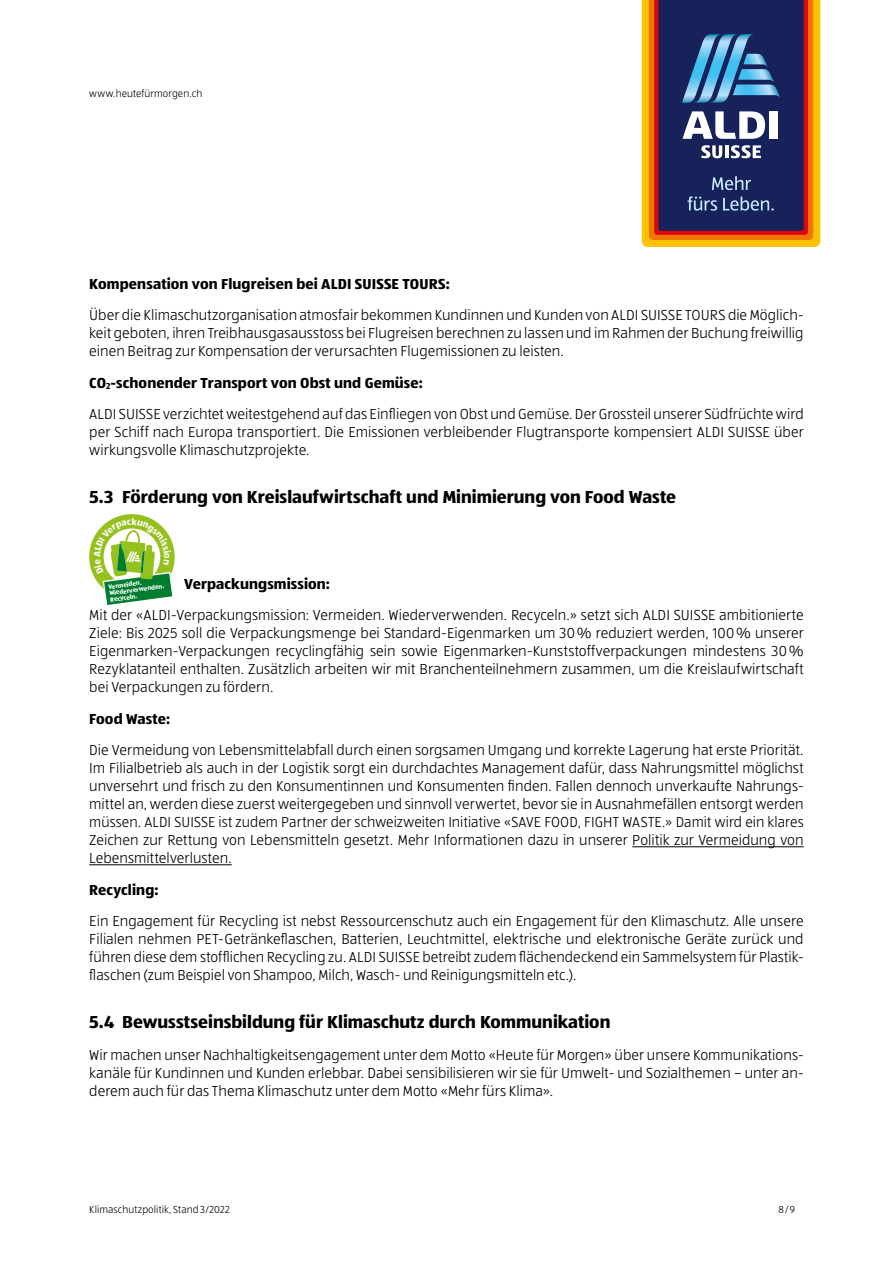
<style>
.page{position:relative;width:893px;height:1263px;background:#fff}
.page>*{position:absolute;margin:0;border:0;box-sizing:border-box;transform-origin:0 0}
.t1{font:700 18px "ALDISUEDOT";color:#000}
.t2{font:300 15px/18px "ALDISUEDOT";letter-spacing:.005em;color:#000;text-align:justify}
.t3{font:700 15px "ALDISUEDOT";letter-spacing:.01em;color:#000}
.t4{font:300 10.5px "ALDISUEDOT";letter-spacing:.01em;color:#000}
.t5{font:700 6.45px/6.4px "ALDISUEDOT";color:#fff}
.s1{font-weight:700}
</style>
<div class="page">
<hr style="left:632px;top:846px;width:172px;height:1px;background:#000">
<hr style="left:89px;top:864px;width:143px;height:1px;background:#000">
<svg style="left:642px;top:0;width:178px;height:247px;background:#5c4f59"></svg>
<div style="left:89px;top:514px;width:86px;height:86px;background:#95c11f;border-radius:50%"></div>
<svg style="left:94px;top:518px;width:81px;height:87px"></svg>
<p class="t4" style="left:89px;top:87px;width:114px">www.heutefürmorgen.ch</p>
<p class="t3" style="left:89px;top:273px;width:362px">Kompensation von Flugreisen bei ALDI SUISSE TOURS:</p>
<p class="t2" style="left:89px;top:306px;width:716px">Über die Klimaschutzorganisation atmosfair bekommen Kundinnen und Kunden von ALDI SUISSE TOURS die Möglich&shy;keit geboten, ihren Treibhausgasausstoss bei Flugreisen berechnen zu lassen und im Rahmen der Buchung freiwillig einen Beitrag zur Kompensation der verursachten Flugemissionen zu leisten.</p>
<p class="t2" style="left:89px;top:366px;width:716px;line-height:31.5px"><span class="s1">CO</span><sub>2</sub><span class="s1">-schonender Transport von Obst und Gemüse:<br></span>ALDI SUISSE verzichtet weitestgehend auf das Einfliegen von Obst und Gemüse. Der Grossteil unserer Südfrüchte wird</p>
<p class="t2" style="left:89px;top:423px;width:716px">per Schiff nach Europa transportiert. Die Emissionen verbleibender Flugtransporte kompensiert ALDI SUISSE über wirkungsvolle Klimaschutzprojekte.</p>
<p class="t1" style="left:89px;top:485px;width:588px">5.3 Förderung von Kreislaufwirtschaft und Minimierung von Food Waste</p>
<p class="t3" style="left:184px;top:573px;width:147px">Verpackungsmission:</p>
<p class="t2" style="left:89px;top:606px;width:716px">Mit der «ALDI-Verpackungsmission: Vermeiden. Wiederverwenden. Recyceln.» setzt sich ALDI SUISSE ambitionierte Ziele: Bis 2025 soll die Verpackungsmenge bei Standard-Eigenmarken um 30% reduziert werden, 100% unserer Eigenmarken-Verpackungen recyclingfähig sein sowie Eigenmarken-Kunststoffverpackungen mindestens 30% Rezyklatanteil enthalten. Zusätzlich arbeiten wir mit Branchenteilnehmern zusammen, um die Kreislaufwirtschaft bei Verpackungen zu fördern.</p>
<p class="t3" style="left:89px;top:708px;width:82px">Food Waste:</p>
<p class="t2" style="left:89px;top:741px;width:716px">Die Vermeidung von Lebensmittelabfall durch einen sorgsamen Umgang und korrekte Lagerung hat erste Priorität.<br>Im Filialbetrieb als auch in der Logistik sorgt ein durchdachtes Management dafür, dass Nahrungsmittel möglichst unversehrt und frisch zu den Konsumentinnen und Konsumenten finden. Fallen dennoch unverkaufte Nahrungs&shy;mittel an, werden diese zuerst weitergegeben und sinnvoll verwertet, bevor sie in Ausnahmefällen entsorgt werden müssen. ALDI SUISSE ist zudem Partner der schweizweiten Initiative «SAVE FOOD, FIGHT WASTE.» Damit wird ein klares Zeichen zur Rettung von Lebensmitteln gesetzt. Mehr Informationen dazu in unserer Politik zur Vermeidung von Lebensmittelverlusten.</p>
<p class="t3" style="left:89px;top:879px;width:71px">Recycling:</p>
<p class="t2" style="left:89px;top:912px;width:716px">Ein Engagement für Recycling ist nebst Ressourcenschutz auch ein Engagement für den Klimaschutz. Alle unsere Filialen nehmen PET-Getränkeflaschen, Batterien, Leuchtmittel, elektrische und elektronische Geräte zurück und führen diese dem stofflichen Recycling zu. ALDI SUISSE betreibt zudem flächendeckend ein Sammelsystem für Plastik&shy;flaschen (zum Beispiel von Shampoo, Milch, Wasch- und Reinigungsmitteln etc.).</p>
<p class="t1" style="left:89px;top:1010px;width:523px">5.4 Bewusstseinsbildung für Klimaschutz durch Kommunikation</p>
<p class="t2" style="left:89px;top:1045px;width:716px">Wir machen unser Nachhaltigkeitsengagement unter dem Motto «Heute für Morgen» über unsere Kommunikations&shy;kanäle für Kundinnen und Kunden erlebbar. Dabei sensibilisieren wir sie für Umwelt- und Sozialthemen – unter an&shy;derem auch für das Thema Klimaschutz unter dem Motto «Mehr fürs Klima».</p>
<p class="t5" style="left:108px;top:584px;width:57px;rotate:-8deg">Vermeiden.<br>Wiederverwenden.<br>Recyceln.</p>
<p class="t4" style="left:89px;top:1202px;width:142px">Klimaschutzpolitik, Stand 3/2022</p>
<p class="t4" style="left:779px;top:1202px;width:18px">8/9</p>
</div>
